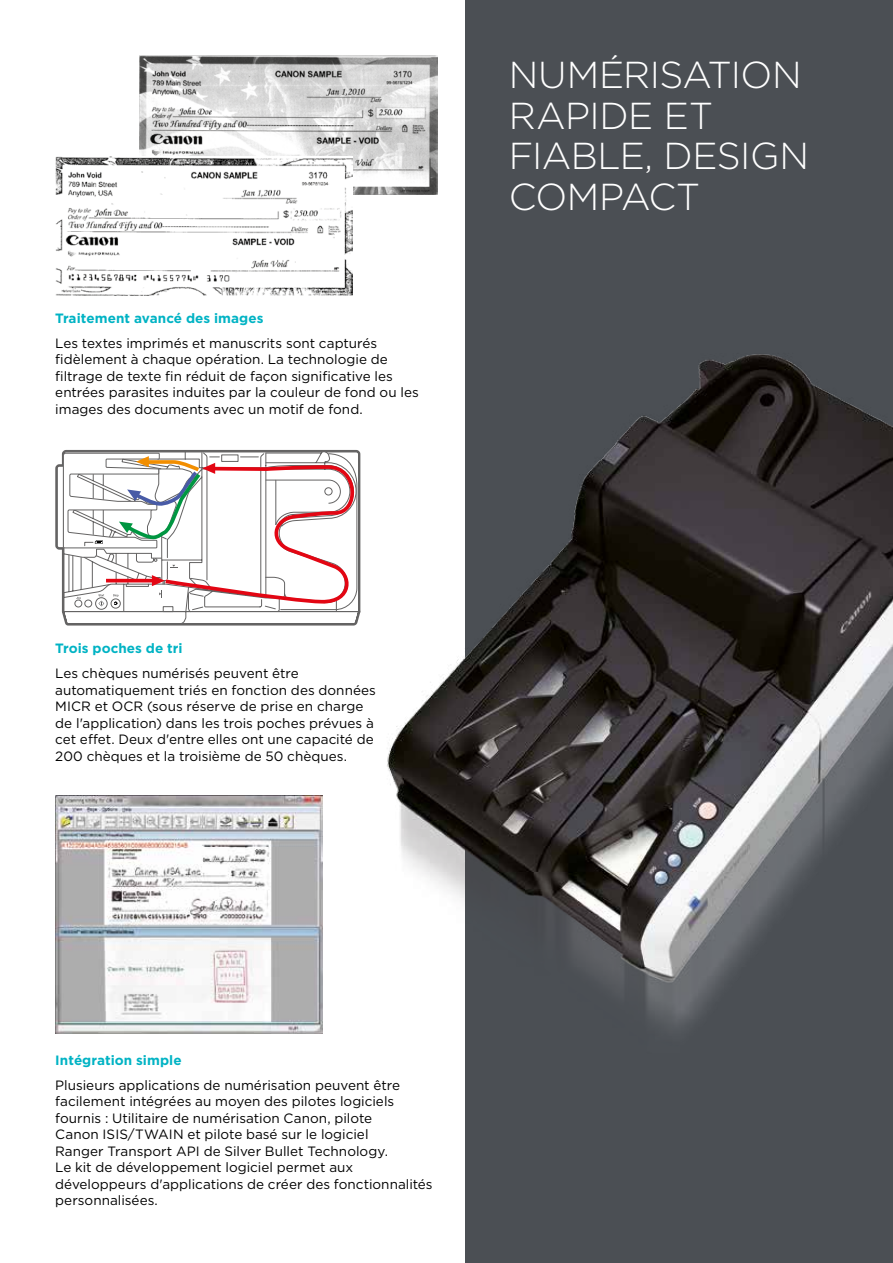
<style>
.page{position:relative;width:893px;height:1263px;background:#fff}
.page>*{position:absolute;margin:0;border:0;box-sizing:border-box;transform-origin:0 0}
.t1{font:300 37.5px/40.5px "Gotham";letter-spacing:-.015em;color:#fff}
.t2{font:13.5px/16.5px "Gotham";color:#000}
.t3{font:700 13.5px "Gotham";letter-spacing:.005em;color:#00b3c4}
</style>
<div class="page">
<div style="left:466px;top:0;width:427px;height:1263px;background:#4b4f54"></div>
<img style="left:327px;top:302px;width:566px;height:757px">
<img style="left:140px;top:55px;width:297px;height:139px">
<img style="left:56px;top:156px;width:296px;height:139px">
<svg style="left:55px;top:452px;width:305px;height:173px"></svg>
<img style="left:55px;top:795px;width:267px;height:239px">
<p class="t3" style="left:55px;top:309px;width:210px">Traitement avancé des images</p>
<p class="t2" style="left:55px;top:335px;width:365px">Les textes imprimés et manuscrits sont capturés fidèlement à chaque opération. La technologie de filtrage de texte fin réduit de façon significative les entrées parasites induites par la couleur de fond ou les images des documents avec un motif de fond.</p>
<p class="t3" style="left:55px;top:639px;width:129px">Trois poches de tri</p>
<p class="t2" style="left:55px;top:665px;width:322px">Les chèques numérisés peuvent être automatiquement triés en fonction des données MICR et OCR (sous réserve de prise en charge de l'application) dans les trois poches prévues à cet effet. Deux d'entre elles ont une capacité de 200 chèques et la troisième de 50 chèques.</p>
<h1 class="t1" style="left:509px;top:54px;width:302px">NUMÉRISATION<br>RAPIDE ET<br>FIABLE, DESIGN<br>COMPACT</h1>
<p class="t3" style="left:55px;top:1051px;width:128px">Intégration simple</p>
<p class="t2" style="left:55px;top:1076px;width:379px">Plusieurs applications de numérisation peuvent être facilement intégrées au moyen des pilotes logiciels fournis : Utilitaire de numérisation Canon, pilote<br>Canon ISIS/TWAIN et pilote basé sur le logiciel<br>Ranger Transport API de Silver Bullet Technology.<br>Le kit de développement logiciel permet aux développeurs d'applications de créer des fonctionnalités personnalisées.</p>
</div>
